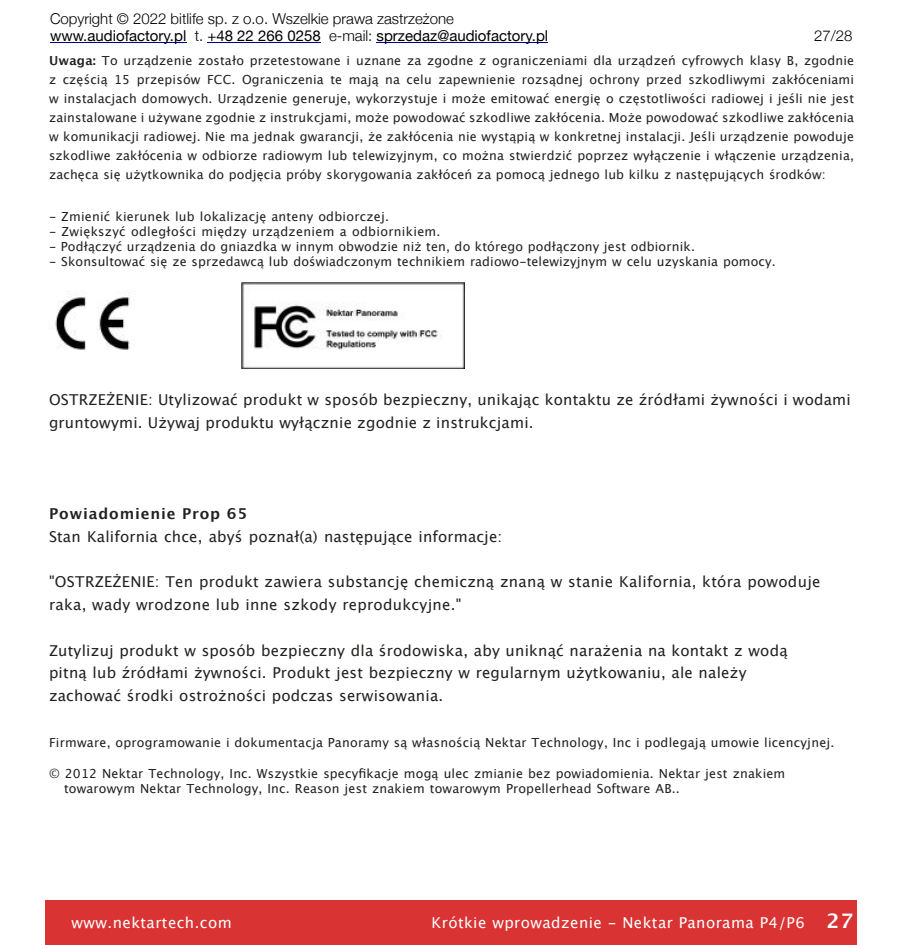
<style>
.page{position:relative;width:900px;height:945px;background:#fff}
.page>*{position:absolute;margin:0;border:0;box-sizing:border-box;transform-origin:0 0}
.t1{font:15px/22.5px "Lucida Grande";letter-spacing:.015em;color:#212120}
.t2{font:300 15px/17px "Helvetica Neue";color:#000}
.t3{font:15px "Lucida Grande";letter-spacing:.03em;color:#fff}
.t4{font:700 15px "Lucida Grande";letter-spacing:.055em;color:#212120}
.t5{font:12.5px/19px "Lucida Grande";letter-spacing:.015em;color:#212120;text-align:justify}
.s1{font-weight:400}
.s2{font-weight:700}
.s3{font-weight:700;font-size:20px}
</style>
<div class="page">
<div style="left:45px;top:900px;width:812px;height:45px;background:#da3333"></div>
<img style="left:55px;top:296px;width:75px;height:54px">
<img style="left:241px;top:282px;width:224px;height:87px">
<hr style="left:50px;top:42px;width:136px;height:1px;background:#000087">
<hr style="left:207px;top:42px;width:114px;height:1px;background:#000087">
<hr style="left:377px;top:42px;width:171px;height:1px;background:#000087">
<p class="t2" style="left:50px;top:10px;width:500px">Copyright © 2022 bitlife sp. z o.o. Wszelkie prawa zastrzeżone <span class="s1">www.audiofactory.pl</span> t. <span class="s1">+48 22 266 0258</span> e-mail: <span class="s1">sprzedaz@audiofactory.pl</span></p>
<p class="t2" style="left:814px;top:27px;width:40px">27/28</p>
<p class="t5" style="left:49px;top:52px;width:807px"><span class="s2">Uwaga:</span> To urządzenie zostało przetestowane i uznane za zgodne z ograniczeniami dla urządzeń cyfrowych klasy B, zgodnie z częścią 15 przepisów FCC. Ograniczenia te mają na celu zapewnienie rozsądnej ochrony przed szkodliwymi zakłóceniami w instalacjach domowych. Urządzenie generuje, wykorzystuje i może emitować energię o częstotliwości radiowej i jeśli nie jest zainstalowane i używane zgodnie z instrukcjami, może powodować szkodliwe zakłócenia. Może powodować szkodliwe zakłócenia w komunikacji radiowej. Nie ma jednak gwarancji, że zakłócenia nie wystąpią w konkretnej instalacji. Jeśli urządzenie powoduje szkodliwe zakłócenia w odbiorze radiowym lub telewizyjnym, co można stwierdzić poprzez wyłączenie i włączenie urządzenia, zachęca się użytkownika do podjęcia próby skorygowania zakłóceń za pomocą jednego lub kilku z następujących środków:</p>
<p class="t5" style="left:49px;top:208px;width:342px">- Zmienić kierunek lub lokalizację anteny odbiorczej.</p>
<p class="t5" style="left:49px;top:223px;width:393px">- Zwiększyć odległości między urządzeniem a odbiornikiem.</p>
<p class="t5" style="left:49px;top:238px;width:648px">- Podłączyć urządzenia do gniazdka w innym obwodzie niż ten, do którego podłączony jest odbiornik.</p>
<p class="t5" style="left:49px;top:253px;width:728px">- Skonsultować się ze sprzedawcą lub doświadczonym technikiem radiowo-telewizyjnym w celu uzyskania pomocy.</p>
<p class="t1" style="left:49px;top:390px;width:803px">OSTRZEŻENIE: Utylizować produkt w sposób bezpieczny, unikając kontaktu ze źródłami żywności i wodami gruntowymi. Używaj produktu wyłącznie zgodnie z instrukcjami.</p>
<p class="t4" style="left:49px;top:507px;width:200px">Powiadomienie Prop 65</p>
<p class="t1" style="left:49px;top:526px;width:455px">Stan Kalifornia chce, abyś poznał(a) następujące informacje:</p>
<p class="t1" style="left:49px;top:572px;width:773px">"OSTRZEŻENIE: Ten produkt zawiera substancję chemiczną znaną w stanie Kalifornia, która powoduje raka, wady wrodzone lub inne szkody reprodukcyjne."</p>
<p class="t1" style="left:49px;top:640px;width:740px">Zutylizuj produkt w sposób bezpieczny dla środowiska, aby uniknąć narażenia na kontakt z wodą pitną lub źródłami żywności. Produkt jest bezpieczny w regularnym użytkowaniu, ale należy zachować środki ostrożności podczas serwisowania.</p>
<p class="t5" style="left:49px;top:734px;width:787px">Firmware, oprogramowanie i dokumentacja Panoramy są własnością Nektar Technology, Inc i podlegają umowie licencyjnej.</p>
<p class="t5" style="left:64px;top:766px;width:723px;line-height:15.5px;text-indent:-15px">© 2012 Nektar Technology, Inc. Wszystkie specyfikacje mogą ulec zmianie bez powiadomienia. Nektar jest znakiem towarowym Nektar Technology, Inc. Reason jest znakiem towarowym Propellerhead Software AB..</p>
<p class="t3" style="left:72px;top:916px;width:162px">www.nektartech.com</p>
<p class="t3" style="left:432px;top:916px;width:423px">Krótkie wprowadzenie - Nektar Panorama P4/P6 <span class="s3">27</span></p>
</div>
